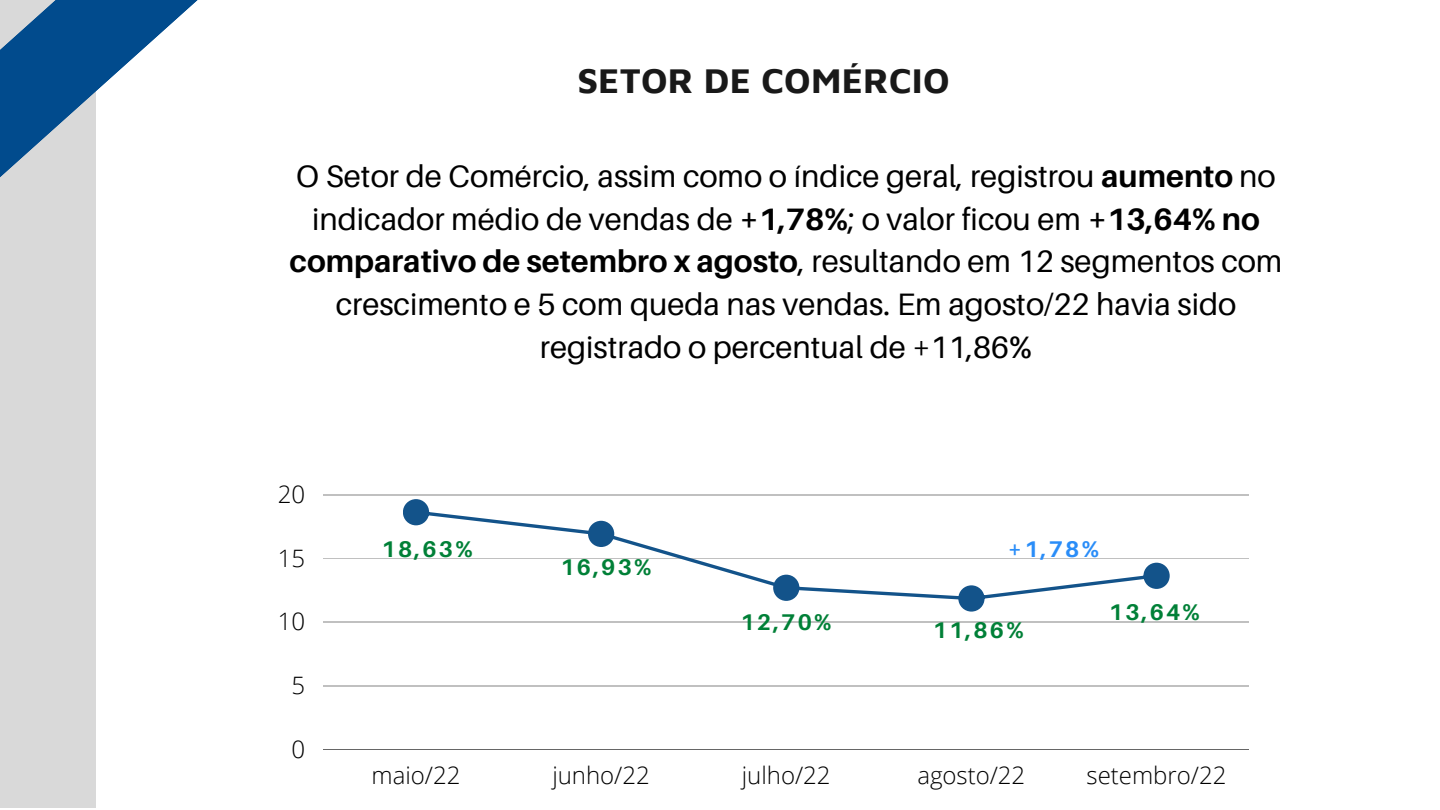
<style>
.page{position:relative;width:1440px;height:810px;background:#fff}
.page>*{position:absolute;margin:0;border:0;box-sizing:border-box;transform-origin:0 0}
.t1{font:700 36px "Maven Pro";letter-spacing:.005em;color:#191919}
.t2{font:31px/42.8px "Aileron";color:#000;text-align:center}
.t3{font:300 24px "Open Sans";color:#000}
.t4{font:700 22.7px "Aileron";letter-spacing:.1em;color:#008037}
.t5{font:700 22.7px "Aileron";color:#2a8df8}
.s1{font-weight:700}
</style>
<div class="page">
<div style="left:0;top:0;width:96px;height:808px;background:#d9d9d9"></div>
<svg style="left:0;top:0;width:198px;height:177px"></svg>
<hr style="left:323px;top:494px;width:926px;height:1px;background:#000">
<hr style="left:323px;top:558px;width:926px;height:1px;background:#000">
<hr style="left:323px;top:622px;width:926px;height:1px;background:#000">
<hr style="left:323px;top:685px;width:926px;height:1px;background:#000">
<hr style="left:323px;top:749px;width:926px;height:1px;background:#000">
<svg style="left:403px;top:499px;width:766px;height:113px"></svg>
<p class="t1" style="left:577px;top:59px;width:374px">SETOR DE COMÉRCIO</p>
<p class="t2" style="left:290px;top:154px;width:994px">O Setor de Comércio, assim como o índice geral, registrou <span class="s1">aumento</span> no indicador médio de vendas de <span class="s1">+1,78%</span>; o valor ficou em <span class="s1">+13,64% no comparativo de setembro x agosto</span>, resultando em 12 segmentos com crescimento e 5 com queda nas vendas. Em agosto/22 havia sido registrado o percentual de +11,86%</p>
<p class="t3" style="left:278px;top:477px;width:29px">20</p>
<p class="t3" style="left:278px;top:541px;width:29px">15</p>
<p class="t3" style="left:278px;top:605px;width:29px">10</p>
<p class="t3" style="left:291px;top:668px;width:15px">5</p>
<p class="t3" style="left:291px;top:732px;width:15px">0</p>
<p class="t4" style="left:382px;top:535px;width:93px">18,63%</p>
<p class="t4" style="left:561px;top:553px;width:93px">16,93%</p>
<p class="t5" style="left:1008px;top:535px;width:93px">+1,78%</p>
<p class="t4" style="left:740px;top:608px;width:93px">12,70%</p>
<p class="t4" style="left:933px;top:616px;width:93px">11,86%</p>
<p class="t4" style="left:1109px;top:598px;width:93px">13,64%</p>
<p class="t3" style="left:372px;top:758px;width:90px">maio/22</p>
<p class="t3" style="left:552px;top:758px;width:99px">junho/22</p>
<p class="t3" style="left:742px;top:758px;width:90px">julho/22</p>
<p class="t3" style="left:917px;top:758px;width:109px">agosto/22</p>
<p class="t3" style="left:1087px;top:758px;width:141px">setembro/22</p>
</div>
